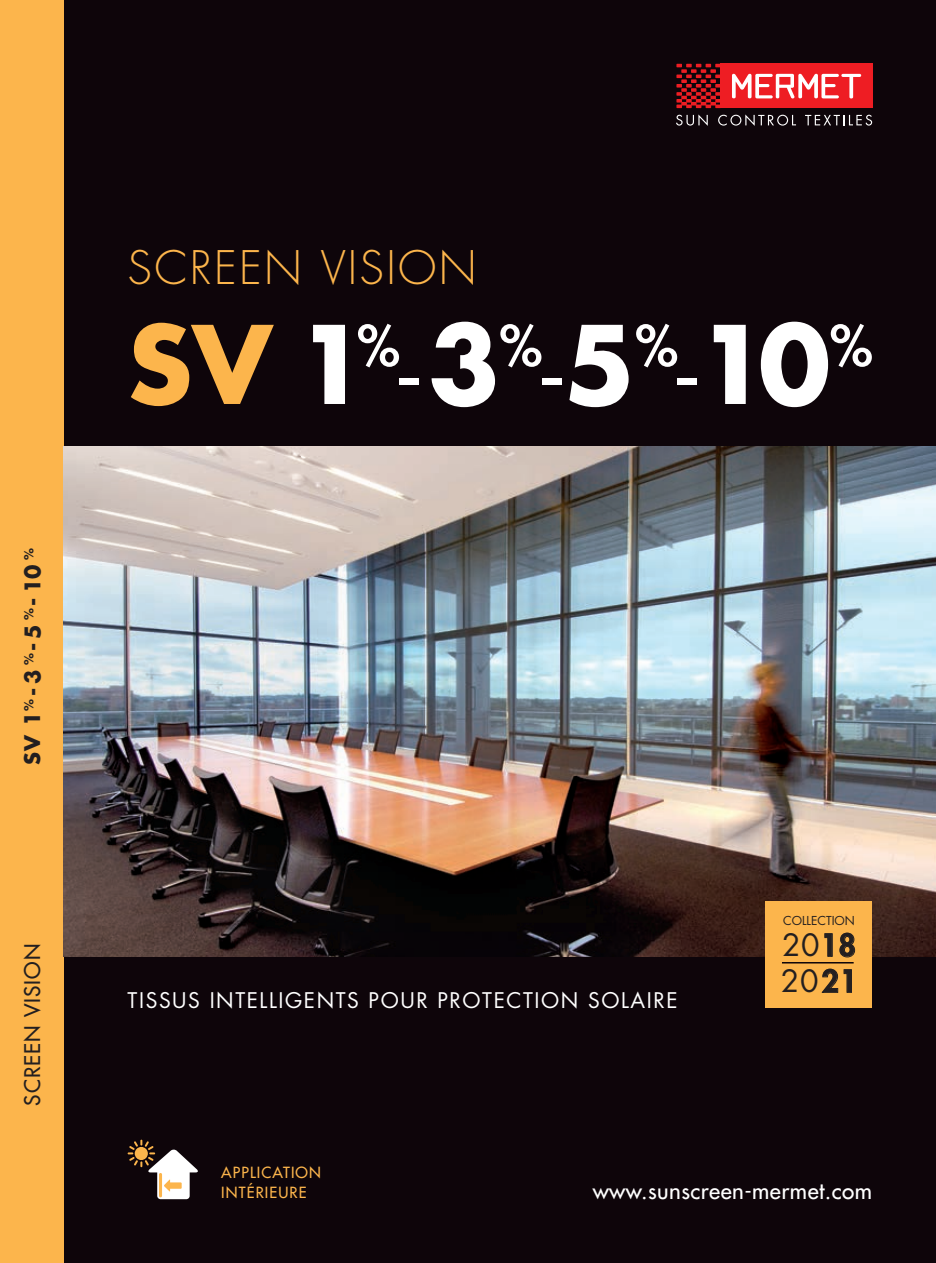
<style>
.page{position:relative;width:936px;height:1263px;background:#fff}
.page>*{position:absolute;margin:0;border:0;box-sizing:border-box;transform-origin:0 0}
.t1{font:700 105px "Futura";color:#fff}
.t2{font:300 45px "Futura";letter-spacing:.05em;color:#fcb54c}
.t3{font:30px "Futura";color:#231f20}
.t4{font:22.5px "Futura";letter-spacing:.02em;color:#fff}
.t5{font:21px "Futura";letter-spacing:.075em;color:#fff}
.t6{font:700 21px "Futura";color:#231f20}
.t7{font:21px "Futura";letter-spacing:.05em;color:#231f20}
.t8{font:15px "Futura";letter-spacing:.075em;color:#fcb54c}
.t9{font:12px "Futura";color:#231f20}
.s1{color:#fcb54c}
.s2{font-weight:400;font-size:93px}
.s3{font-weight:800}
</style>
<div class="page">
<div style="left:0;top:0;width:935px;height:1263px;background:#0e050a"></div>
<div style="left:720px;top:64px;width:152px;height:44px;background:#ee1d23"></div>
<svg style="left:676px;top:64px;width:44px;height:44px"></svg>
<svg style="left:732px;top:74px;width:129px;height:24px"></svg>
<svg style="left:676px;top:114px;width:31px;height:12px"></svg>
<svg style="left:718px;top:114px;width:78px;height:12px"></svg>
<svg style="left:805px;top:115px;width:67px;height:11px"></svg>
<div style="left:0;top:0;width:64px;height:1263px;background:#fcb54c"></div>
<img style="left:64px;top:446px;width:871px;height:511px">
<svg style="left:128px;top:1140px;width:70px;height:59px"></svg>
<div style="left:765px;top:901px;width:107px;height:107px;background:#fcb54c"></div>
<svg style="left:824px;top:933px;width:8px;height:24px"></svg>
<svg style="left:839px;top:932px;width:16px;height:26px"></svg>
<svg style="left:821px;top:968px;width:31px;height:25px"></svg>
<hr style="left:782px;top:962px;width:71px;height:1px;background:#0e050a">
<p class="t6" style="left:18px;top:765px;width:219px;rotate:-90deg">SV 1<sup>%</sup>-3<sup>%</sup>-5<sup>%</sup>-10<sup>%</sup></p>
<p class="t7" style="left:19px;top:1106px;width:163px;rotate:-90deg">SCREEN VISION</p>
<p class="t2" style="left:128px;top:239px;width:350px">SCREEN VISION</p>
<p class="t1" style="left:128px;top:292px;width:746px"><span class="s1">SV</span> 1<sup>%</sup><span class="s2">-</span>3<sup>%</sup><span class="s2">-</span>5<sup>%</sup><span class="s2">-</span>10<sup>%</sup></p>
<p class="t5" style="left:128px;top:985px;width:551px">TISSUS INTELLIGENTS POUR PROTECTION SOLAIRE</p>
<p class="t9" style="left:783px;top:912px;width:73px">COLLECTION</p>
<p class="t3" style="left:782px;top:925px;width:75px">20<span class="s3">18</span></p>
<p class="t3" style="left:780px;top:961px;width:78px">20<span class="s3">21</span></p>
<p class="t8" style="left:221px;top:1163px;width:101px">APPLICATION</p>
<p class="t8" style="left:221px;top:1182px;width:87px">INTÉRIEURE</p>
<p class="t4" style="left:592px;top:1176px;width:281px">www.sunscreen-mermet.com</p>
</div>
